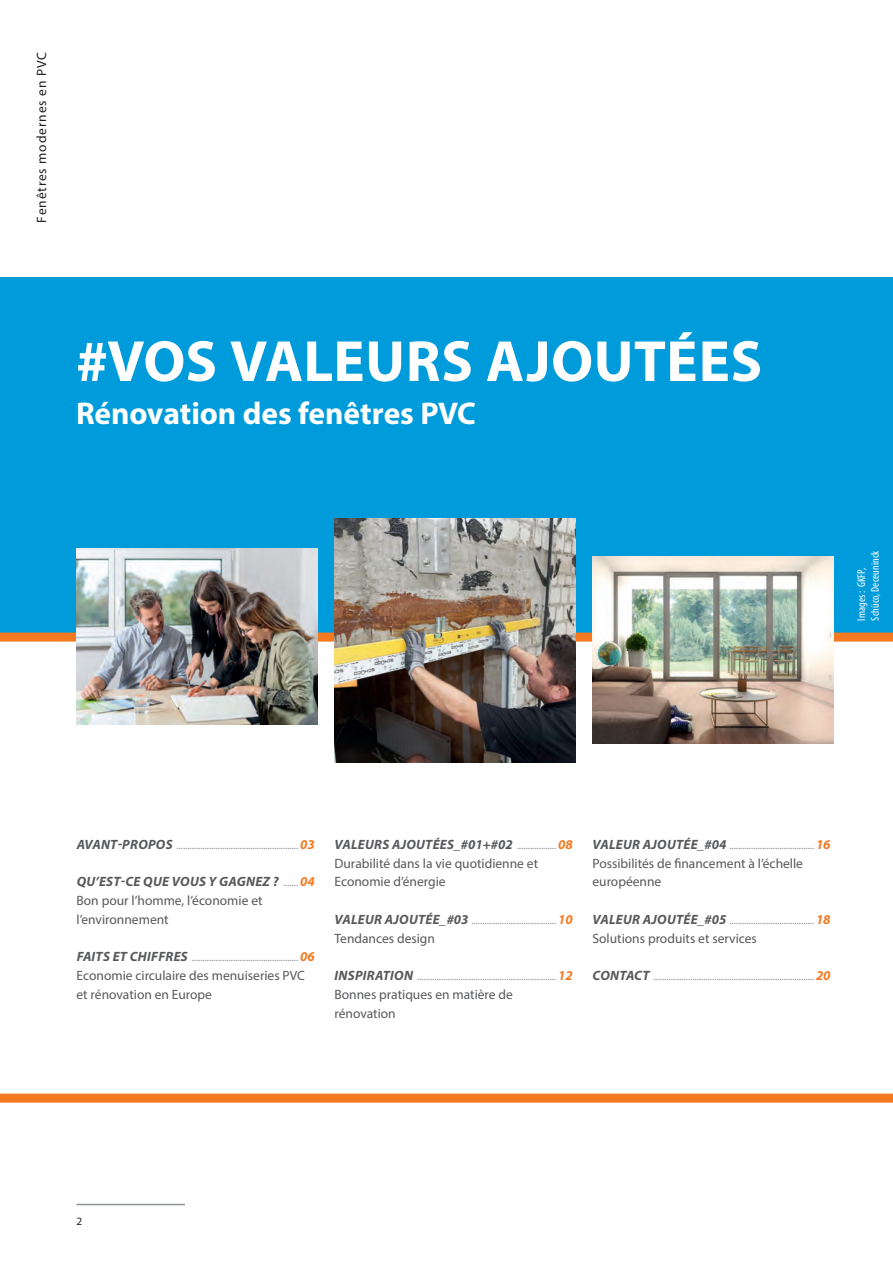
<style>
.page{position:relative;width:893px;height:1263px;background:#fff}
.page>*{position:absolute;margin:0;border:0;box-sizing:border-box;transform-origin:0 0}
.Headline_aufBild_30p{font:700 58.5px "Myriad Pro";letter-spacing:.01em;color:#fff}
.Stoerer_Headline_18{font:700 31.5px "Myriad Pro";letter-spacing:-.005em;color:#fff}
.Fliesstext{font:13.5px/18.8px "Myriad Pro";color:#57585a}
.Inhaltsverzeichnis_T{font:italic 700 13.5px "Myriad Pro";letter-spacing:.02em;color:#57585a}
.t1{font:13.5px "Myriad Pro";letter-spacing:.065em;color:#231f20}
.Bildnachweis{font:condensed 11.25px/13.5px "Myriad Pro";letter-spacing:.015em;color:#fff}
.t2{font:11.25px "Myriad Pro";color:#231f20}
.Inhaltsverzeichnis_T-2{font:10.5px "Myriad Pro";color:#8f9194}
.s1{font-weight:700;font-style:italic;font-size:13.5px;color:#57585a}
.s2{font-weight:700;font-style:italic;font-size:13.5px;color:#f47921}
.s3{font-weight:400;font-style:normal;font-size:10.5px;color:#8f9194}
.s4{color:#f47921}
</style>
<div class="page">
<hr style="left:77px;top:1204px;width:108px;height:1px;background:#8e9294">
<div style="left:0;top:277px;width:893px;height:355px;background:#009bdb"></div>
<svg style="left:0;top:633px;width:893px;height:470px"></svg>
<img style="left:77px;top:548px;width:240px;height:177px">
<img style="left:334px;top:518px;width:241px;height:244px">
<img style="left:592px;top:556px;width:241px;height:188px">
<p class="t1" style="left:33px;top:223px;width:172px;rotate:-90deg">Fenêtres modernes en PVC</p>
<p class="Headline_aufBild_30p" style="left:76px;top:323px;width:688px">#VOS VALEURS AJOUTÉES</p>
<p class="Stoerer_Headline_18" style="left:76px;top:393px;width:401px">Rénovation des fenêtres PVC</p>
<p class="Bildnachweis" style="left:855px;top:621px;width:71px;rotate:-90deg">Images : GKFP,<br>Schüco, Deceuninck</p>
<p class="Inhaltsverzeichnis_T-2" style="left:77px;top:839px;width:239px"><span class="s1">AVANT-PROPOS</span> ........................................................ <span class="s2">03</span></p>
<p class="Inhaltsverzeichnis_T" style="left:77px;top:873px;width:239px">QU’EST-CE QUE VOUS Y GAGNEZ ? <span class="s3">.......</span><span class="s4">04</span></p>
<p class="Fliesstext" style="left:77px;top:891px;width:188px">Bon pour l’homme, l’économie et l’environnement</p>
<p class="Inhaltsverzeichnis_T-2" style="left:77px;top:951px;width:239px"><span class="s1">FAITS ET CHIFFRES</span> ................................................. <span class="s2">06</span></p>
<p class="Fliesstext" style="left:77px;top:966px;width:230px">Economie circulaire des menuiseries PVC et rénovation en Europe</p>
<p class="Inhaltsverzeichnis_T" style="left:335px;top:835px;width:239px">VALEURS AJOUTÉES_#01+#02 <span class="s3">..................</span> <span class="s4">08</span></p>
<p class="Fliesstext" style="left:334px;top:853px;width:205px">Durabilité dans la vie quotidienne et<br>Economie d’énergie</p>
<p class="Inhaltsverzeichnis_T-2" style="left:335px;top:914px;width:239px"><span class="s1">VALEUR AJOUTÉE_#03</span> ....................................... <span class="s2">10</span></p>
<p class="Fliesstext" style="left:334px;top:928px;width:102px">Tendances design</p>
<p class="Inhaltsverzeichnis_T-2" style="left:335px;top:970px;width:239px"><span class="s1">INSPIRATION</span> ................................................................ <span class="s2">12</span></p>
<p class="Fliesstext" style="left:334px;top:985px;width:180px">Bonnes pratiques en matière de rénovation</p>
<p class="Inhaltsverzeichnis_T-2" style="left:593px;top:839px;width:239px"><span class="s1">VALEUR AJOUTÉE_#04</span> ....................................... <span class="s2">16</span></p>
<p class="Fliesstext" style="left:592px;top:853px;width:212px">Possibilités de financement à l’échelle européenne</p>
<p class="Inhaltsverzeichnis_T-2" style="left:593px;top:914px;width:239px"><span class="s1">VALEUR AJOUTÉE_#05</span> ....................................... <span class="s2">18</span></p>
<p class="Fliesstext" style="left:592px;top:928px;width:166px">Solutions produits et services</p>
<p class="Inhaltsverzeichnis_T-2" style="left:593px;top:970px;width:239px"><span class="s1">CONTACT</span> .......................................................................... <span class="s2">20</span></p>
<p class="t2" style="left:77px;top:1214px;width:7px">2</p>
</div>
